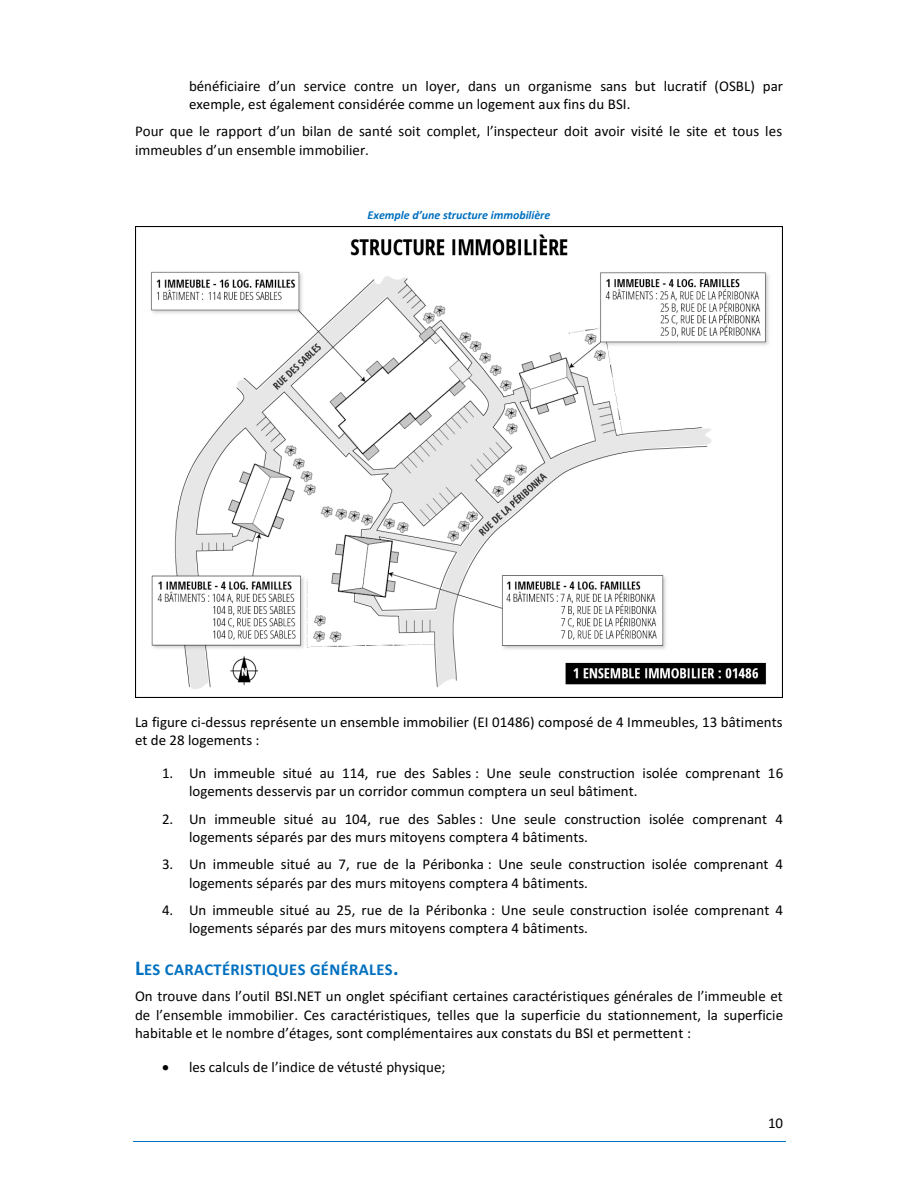
<style>
.page{position:relative;width:918px;height:1188px;background:#fff}
.page>*{position:absolute;margin:0;border:0;box-sizing:border-box;transform-origin:0 0}
.t1{font:700 16.5px "Calibri";letter-spacing:.02em;color:#0070c0}
.t2{font:15px/18.3px "Calibri 2";color:#000}
.t3{font:15px/18.6px "Calibri";color:#000}
.t4{font:12px "Calibri Bold Italic 2";letter-spacing:-.005em;color:#0070c0}
.s1{font-family:"Calibri"}
.s2{font-family:"Calibri";font-weight:700;font-style:italic}
.s3{font-size:21px}
.s4{font-family:"Calibri 2"}
</style>
<div class="page">
<hr style="left:133px;top:1141px;width:652px;height:1px;background:#0070c0">
<img style="left:135px;top:226px;width:648px;height:471px">
<p class="t2" style="left:189px;top:78px;width:596px"><span class="s1">bénéficiaire d’un service contre un loyer, dans un organisme</span> sans but lucratif (OSBL) par exemple, est également considérée comme un logement aux fins du BSI.</p>
<p class="t3" style="left:135px;top:123px;width:649px">Pour que le rapport d’un bilan de santé soit complet, l’inspecteur doit avoir visité le site et tous les immeubles d’un ensemble immobilier.</p>
<p class="t4" style="left:368px;top:210px;width:184px"><span class="s2">Exemple</span> d’une structure immobilière</p>
<p class="t2" style="left:135px;top:714px;width:649px">La figure ci-dessus représente un ensemble immobilier (EI 01486) composé de 4 Immeubles, 13 bâtiments et de 28 logements :</p>
<p class="t2" style="left:189px;top:765px;width:596px;text-indent:-27px">1. Un immeuble situé au 114, rue des Sables : Une seule construction isolée comprenant 16 logements desservis par un corridor commun comptera un seul bâtiment.</p>
<p class="t2" style="left:189px;top:811px;width:596px;text-indent:-27px">2. Un immeuble situé au 104, rue des Sables : Une seule construction isolée comprenant 4 logements séparés par des murs mitoyens comptera 4 bâtiments.</p>
<p class="t2" style="left:189px;top:856px;width:595px;text-indent:-27px">3. Un immeuble situé au 7, rue de la Péribonka : Une seule construction isolée comprenant 4 logements séparés par des murs mitoyens comptera 4 bâtiments.</p>
<p class="t2" style="left:189px;top:902px;width:596px;text-indent:-27px">4. Un immeuble situé au 25, rue de la Péribonka : Une seule construction isolée comprenant 4 logements séparés par des murs mitoyens comptera 4 bâtiments.</p>
<h3 class="t1" style="left:135px;top:963px;width:265px"><span class="s3">L</span>ES CARACTÉRISTIQUES GÉNÉRALES<span class="s3">.</span></h3>
<p class="t2" style="left:135px;top:988px;width:650px;text-align:justify">On <span class="s1">trouve dans l’outil</span> BSI.NET un onglet spécifiant certai<span class="s1">nes caractéristiques générales de l’immeuble et de l’ensemble immobilier. Ces caractéristiques, tel</span>les que la superficie du stationnement, la superficie habitable et <span class="s1">le nombre d’étage</span>s, sont complémentaires aux constats du BSI et permettent :</p>
<p class="t3" style="left:162px;top:1059px;width:285px">• <span class="s4">les calculs d</span>e l’indice de vétusté physique;</p>
<p class="t2" style="left:768px;top:1115px;width:17px">10</p>
</div>
